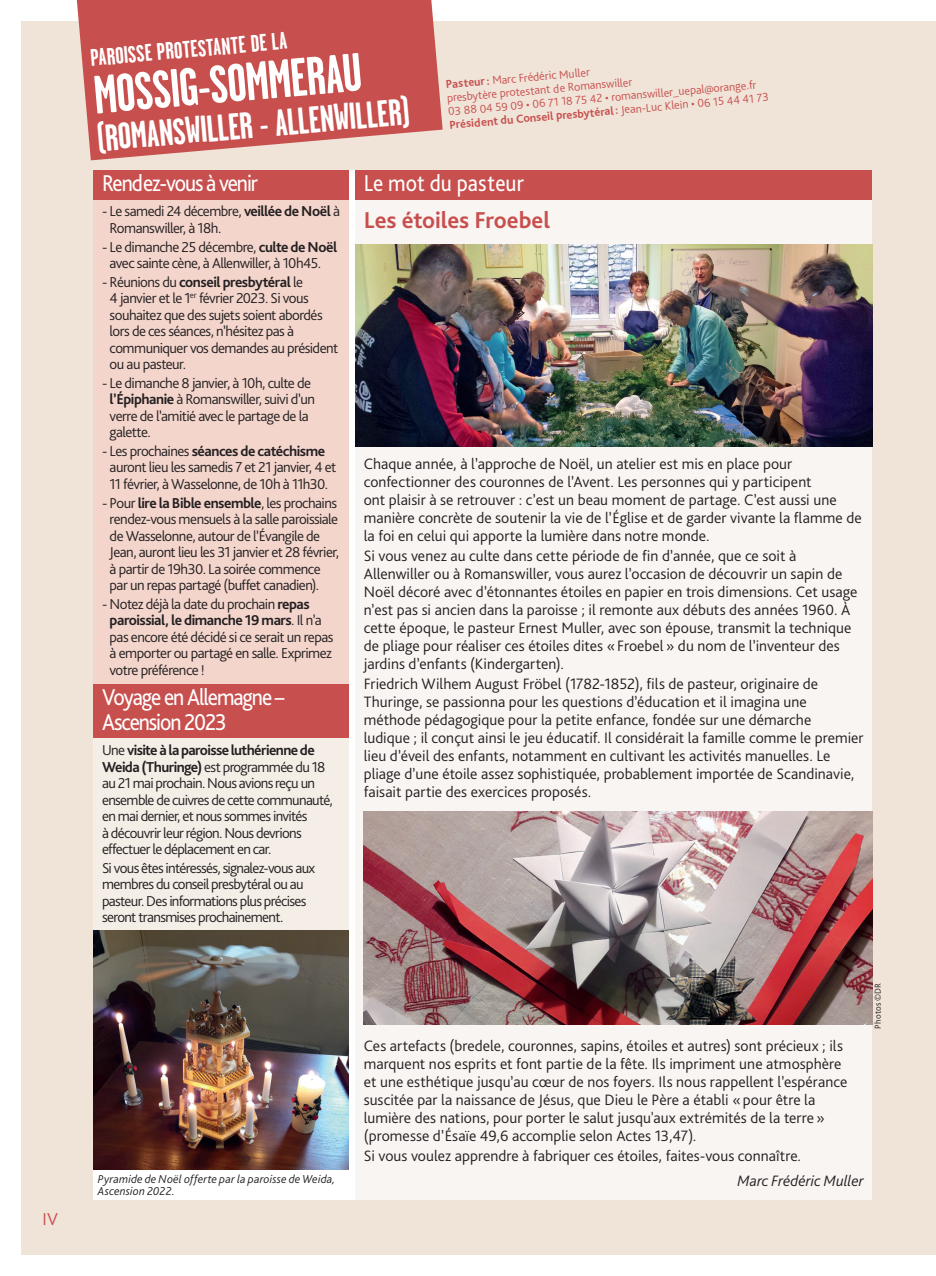
<style>
.page{position:relative;width:936px;height:1276px;background:#fff}
.page>*{position:absolute;margin:0;border:0;box-sizing:border-box;transform-origin:0 0}
.t1{font:700 54px "Garage Gothic";color:#fff}
.t2{font:700 37.5px "Garage Gothic";color:#fff}
.t3{font:24px/25.5px "Bliss Pro";letter-spacing:-.05em;color:#fff;scale:.9 1}
.t4{font:700 24px "Garage Gothic";color:#fff}
.t5{font:700 24px "Bliss Pro";color:#c74f4d}
.t6{font:24px "Bliss Pro";color:#fff;scale:.9 1}
.t7{font:300 18px "Bliss Pro";color:#c74f4d}
.t8{font:300 15.75px/18px "Bliss Pro";color:#231f20}
.t9{font:italic 300 15.75px "Bliss Pro";color:#231f20}
.t10{font:300 15px/16.5px "Bliss Pro";letter-spacing:-.04em;color:#231f20}
.t11{font:300 12px/13.5px "Bliss Pro";color:#c74f4d}
.t12{font:italic 300 12px/12px "Bliss Pro";letter-spacing:.015em;color:#231f20}
.t13{font:300 9px "Bliss Pro";letter-spacing:.015em;color:#231f20}
.s1{font-weight:700}
</style>
<div class="page">
<div style="left:21px;top:21px;width:914px;height:1233px;background:#f0e3d8"></div>
<svg style="left:77px;top:0;width:365px;height:160px;background:#cb605d"></svg>
<div style="left:355px;top:170px;width:517px;height:1029px;background:#f9f5f2"></div>
<div style="left:355px;top:170px;width:517px;height:29px;background:#c74f4d"></div>
<div style="left:94px;top:683px;width:255px;height:247px;background:#f5eee7"></div>
<div style="left:94px;top:683px;width:255px;height:55px;background:#c74f4d"></div>
<div style="left:94px;top:170px;width:255px;height:513px;background:#f3d5cc"></div>
<div style="left:94px;top:170px;width:255px;height:29px;background:#c74f4d"></div>
<img style="left:355px;top:244px;width:517px;height:202px">
<img style="left:364px;top:811px;width:508px;height:213px">
<div style="left:94px;top:1169px;width:255px;height:30px;background:#fff"></div>
<img style="left:94px;top:930px;width:255px;height:239px">
<p class="t7" style="left:43px;top:1207px;width:17px">IV</p>
<h3 class="t4" style="left:89px;top:45px;width:199px;rotate:-5deg">PAROISSE PROTESTANTE DE LA</h3>
<h1 class="t1" style="left:91px;top:67px;width:270px;rotate:-5deg">MOSSIG-SOMMERAU</h1>
<p class="t11" style="left:445px;top:77px;width:322px;rotate:-5deg"><span class="s1">Pasteur:</span> Marc Frédéric Muller<br>presbytère protestant de Romanswiller<br>03 88 04 59 09 • 06 71 18 75 42 • romanswiller_uepal@orange.fr <span class="s1">Président du Conseil presbytéral:</span> Jean-Luc Klein • 06 15 44 41 73</p>
<h2 class="t2" style="left:96px;top:119px;width:315px;rotate:-5deg">(ROMANSWILLER - ALLENWILLER)</h2>
<h3 class="t6" style="left:364px;top:168px;width:179px">Le mot du pasteur</h3>
<h3 class="t5" style="left:364px;top:205px;width:188px">Les étoiles Froebel</h3>
<h3 class="t3" style="left:102px;top:170px;width:175px">Rendez-vous à venir</h3>
<p class="t10" style="left:110px;top:203px;width:232px;text-indent:-8px">- Le samedi 24 décembre, <span class="s1">veillée de Noël</span> à<br>Romanswiller, à 18h.</p>
<p class="t10" style="left:102px;top:238px;width:237px;text-align:center">- Le dimanche 25 décembre, <span class="s1">culte de Noël </span>avec sainte cène, à Allenwiller, à 10h45.</p>
<p class="t10" style="left:110px;top:273px;width:230px;text-indent:-8px">- Réunions du <span class="s1">conseil presbytéral</span> le<br>4 janvier et le 1<sup>er</sup> février 2023. Si vous souhaitez que des sujets soient abordés lors de ces séances, n’hésitez pas à communiquer vos demandes au président ou au pasteur.</p>
<p class="t10" style="left:110px;top:374px;width:207px;text-indent:-8px">- Le dimanche 8 janvier, à 10h, culte de <span class="s1">l’Épiphanie</span> à Romanswiller, suivi d’un verre de l’amitié avec le partage de la galette.</p>
<p class="t10" style="left:110px;top:442px;width:228px;text-indent:-8px">- Les prochaines <span class="s1">séances de catéchisme </span>auront lieu les samedis 7 et 21 janvier, 4 et<br>11 février, à Wasselonne, de 10h à 11h30.</p>
<p class="t10" style="left:110px;top:494px;width:231px;text-indent:-8px">- Pour <span class="s1">lire la Bible ensemble</span>, les prochains rendez-vous mensuels à la salle paroissiale de Wasselonne, autour de l’Évangile de Jean, auront lieu les 31 janvier et 28 février, à partir de 19h30. La soirée commence par un repas partagé (buffet canadien).</p>
<p class="t10" style="left:110px;top:595px;width:225px;text-indent:-8px">- Notez déjà la date du prochain <span class="s1">repas paroissial, le dimanche 19 mars</span>. Il n’a pas encore été décidé si ce serait un repas à emporter ou partagé en salle. Exprimez votre préférence !</p>
<p class="t8" style="left:364px;top:454px;width:499px">Chaque année, à l’approche de Noël, un atelier est mis en place pour confectionner des couronnes de l’Avent. Les personnes qui y participent<br>ont plaisir à se retrouver : c’est un beau moment de partage. C’est aussi une manière concrète de soutenir la vie de l’Église et de garder vivante la flamme de la foi en celui qui apporte la lumière dans notre monde.</p>
<p class="t8" style="left:364px;top:546px;width:495px">Si vous venez au culte dans cette période de fin d’année, que ce soit à Allenwiller ou à Romanswiller, vous aurez l’occasion de découvrir un sapin de Noël décoré avec d’étonnantes étoiles en papier en trois dimensions. Cet usage n’est pas si ancien dans la paroisse ; il remonte aux débuts des années 1960. À cette époque, le pasteur Ernest Muller, avec son épouse, transmit la technique de pliage pour réaliser ces étoiles dites «Froebel» du nom de l’inventeur des jardins d’enfants (Kindergarten).</p>
<p class="t8" style="left:364px;top:674px;width:501px">Friedrich Wilhem August Fröbel (1782-1852), fils de pasteur, originaire de Thuringe, se passionna pour les questions d’éducation et il imagina une méthode pédagogique pour la petite enfance, fondée sur une démarche<br>ludique ; il conçut ainsi le jeu éducatif. Il considérait la famille comme le premier lieu d’éveil des enfants, notamment en cultivant les activités manuelles. Le pliage d’une étoile assez sophistiquée, probablement importée de Scandinavie, faisait partie des exercices proposés.</p>
<h3 class="t3" style="left:102px;top:683px;width:204px">Voyage en Allemagne –<br>Ascension 2023</h3>
<p class="t10" style="left:102px;top:741px;width:232px">Une <span class="s1">visite à la paroisse luthérienne de Weida (Thuringe)</span> est programmée du 18 au 21 mai prochain. Nous avions reçu un ensemble de cuivres de cette communauté, en mai dernier, et nous sommes invités<br>à découvrir leur région. Nous devrions effectuer le déplacement en car.</p>
<p class="t10" style="left:102px;top:859px;width:215px">Si vous êtes intéressés, signalez-vous aux membres du conseil presbytéral ou au pasteur. Des informations plus précises seront transmises prochainement.</p>
<p class="t12" style="left:98px;top:1172px;width:239px">Pyramide de Noël offerte par la paroisse de Weida,<br>Ascension 2022.</p>
<p class="t8" style="left:364px;top:1036px;width:485px">Ces artefacts (bredele, couronnes, sapins, étoiles et autres) sont précieux ; ils marquent nos esprits et font partie de la fête. Ils impriment une atmosphère et une esthétique jusqu’au cœur de nos foyers. Ils nous rappellent l’espérance suscitée par la naissance de Jésus, que Dieu le Père a établi «pour être la lumière des nations, pour porter le salut jusqu'aux extrémités de la terre» (promesse d’Ésaïe 49,6 accomplie selon Actes 13,47).</p>
<p class="t8" style="left:364px;top:1146px;width:439px">Si vous voulez apprendre à fabriquer ces étoiles, faites-vous connaître.</p>
<p class="t9" style="left:737px;top:1170px;width:128px">Marc Frédéric Muller</p>
<p class="t13" style="left:872px;top:1028px;width:47px;rotate:-90deg">Photos ©DR</p>
</div>
